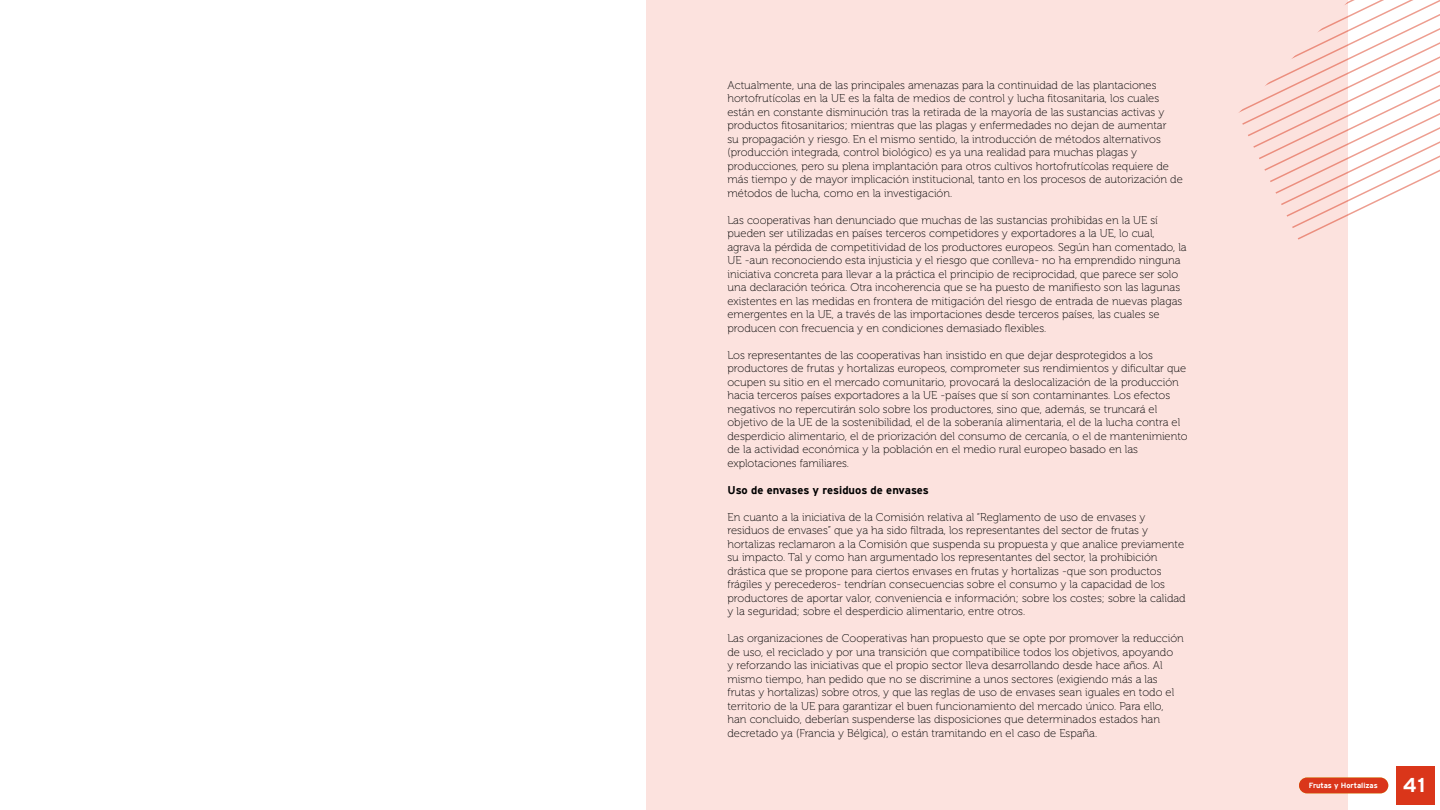
<style>
.page{position:relative;width:1440px;height:810px;background:#fff}
.page>*{position:absolute;margin:0;border:0;box-sizing:border-box;transform-origin:0 0}
.t1{font:700 20.02px "Interstate";color:#fff}
.t2{font:11.25px/13.5px "Museo 100";color:#000}
.t3{font:700 11.25px "Interstate";letter-spacing:-.01em;color:#000}
.t4{font:700 7.5px "Interstate";color:#fff}
</style>
<div class="page">
<div style="left:646px;top:0;width:702px;height:810px;background:#fce2de"></div>
<svg style="left:1238px;top:0;width:202px;height:240px"></svg>
<div style="left:1396px;top:766px;width:39px;height:39px;background:#da361a"></div>
<div style="left:1299px;top:778px;width:89px;height:15px;background:#da361a;border-radius:8px"></div>
<p class="t2" style="left:728px;top:78px;width:457px">Actualmente, una de las principales amenazas para la continuidad de las plantaciones hortofrutícolas en la UE es la falta de medios de control y lucha fitosanitaria, los cuales están en constante disminución tras la retirada de la mayoría de las sustancias activas y productos fitosanitarios; mientras que las plagas y enfermedades no dejan de aumentar<br>su propagación y riesgo. En el mismo sentido, la introducción de métodos alternativos (producción integrada, control biológico) es ya una realidad para muchas plagas y producciones, pero su plena implantación para otros cultivos hortofrutícolas requiere de más tiempo y de mayor implicación institucional, tanto en los procesos de autorización de métodos de lucha, como en la investigación.</p>
<p class="t2" style="left:728px;top:213px;width:461px">Las cooperativas han denunciado que muchas de las sustancias prohibidas en la UE sí pueden ser utilizadas en países terceros competidores y exportadores a la UE, lo cual, agrava la pérdida de competitividad de los productores europeos. Según han comentado, la UE -aun reconociendo esta injusticia y el riesgo que conlleva- no ha emprendido ninguna iniciativa concreta para llevar a la práctica el principio de reciprocidad, que parece ser solo una declaración teórica. Otra incoherencia que se ha puesto de manifiesto son las lagunas existentes en las medidas en frontera de mitigación del riesgo de entrada de nuevas plagas emergentes en la UE, a través de las importaciones desde terceros países, las cuales se producen con frecuencia y en condiciones demasiado flexibles.</p>
<p class="t2" style="left:728px;top:348px;width:462px">Los representantes de las cooperativas han insistido en que dejar desprotegidos a los productores de frutas y hortalizas europeos, comprometer sus rendimientos y dificultar que ocupen su sitio en el mercado comunitario, provocará la deslocalización de la producción hacia terceros países exportadores a la UE -países que sí son contaminantes. Los efectos negativos no repercutirán solo sobre los productores, sino que, además, se truncará el objetivo de la UE de la sostenibilidad, el de la soberanía alimentaria, el de la lucha contra el desperdicio alimentario, el de priorización del consumo de cercanía, o el de mantenimiento de la actividad económica y la población en el medio rural europeo basado en las explotaciones familiares.</p>
<p class="t3" style="left:728px;top:483px;width:203px">Uso de envases y residuos de envases</p>
<p class="t2" style="left:728px;top:510px;width:460px">En cuanto a la iniciativa de la Comisión relativa al “Reglamento de uso de envases y residuos de envases” que ya ha sido filtrada, los representantes del sector de frutas y hortalizas reclamaron a la Comisión que suspenda su propuesta y que analice previamente su impacto. Tal y como han argumentado los representantes del sector, la prohibición drástica que se propone para ciertos envases en frutas y hortalizas -que son productos frágiles y perecederos- tendrían consecuencias sobre el consumo y la capacidad de los productores de aportar valor, conveniencia e información; sobre los costes; sobre la calidad y la seguridad; sobre el desperdicio alimentario, entre otros.</p>
<p class="t2" style="left:728px;top:632px;width:458px">Las organizaciones de Cooperativas han propuesto que se opte por promover la reducción de uso, el reciclado y por una transición que compatibilice todos los objetivos, apoyando<br>y reforzando las iniciativas que el propio sector lleva desarrollando desde hace años. Al mismo tiempo, han pedido que no se discrimine a unos sectores (exigiendo más a las frutas y hortalizas) sobre otros, y que las reglas de uso de envases sean iguales en todo el territorio de la UE para garantizar el buen funcionamiento del mercado único. Para ello, han concluido, deberían suspenderse las disposiciones que determinados estados han decretado ya (Francia y Bélgica), o están tramitando en el caso de España.</p>
<p class="t4" style="left:1328px;top:781px;width:31px">Editorial</p>
<h1 class="t1" style="left:1403px;top:774px;width:26px">41</h1>
<p class="t4" style="left:1309px;top:781px;width:70px">Frutas y Hortalizas</p>
</div>
